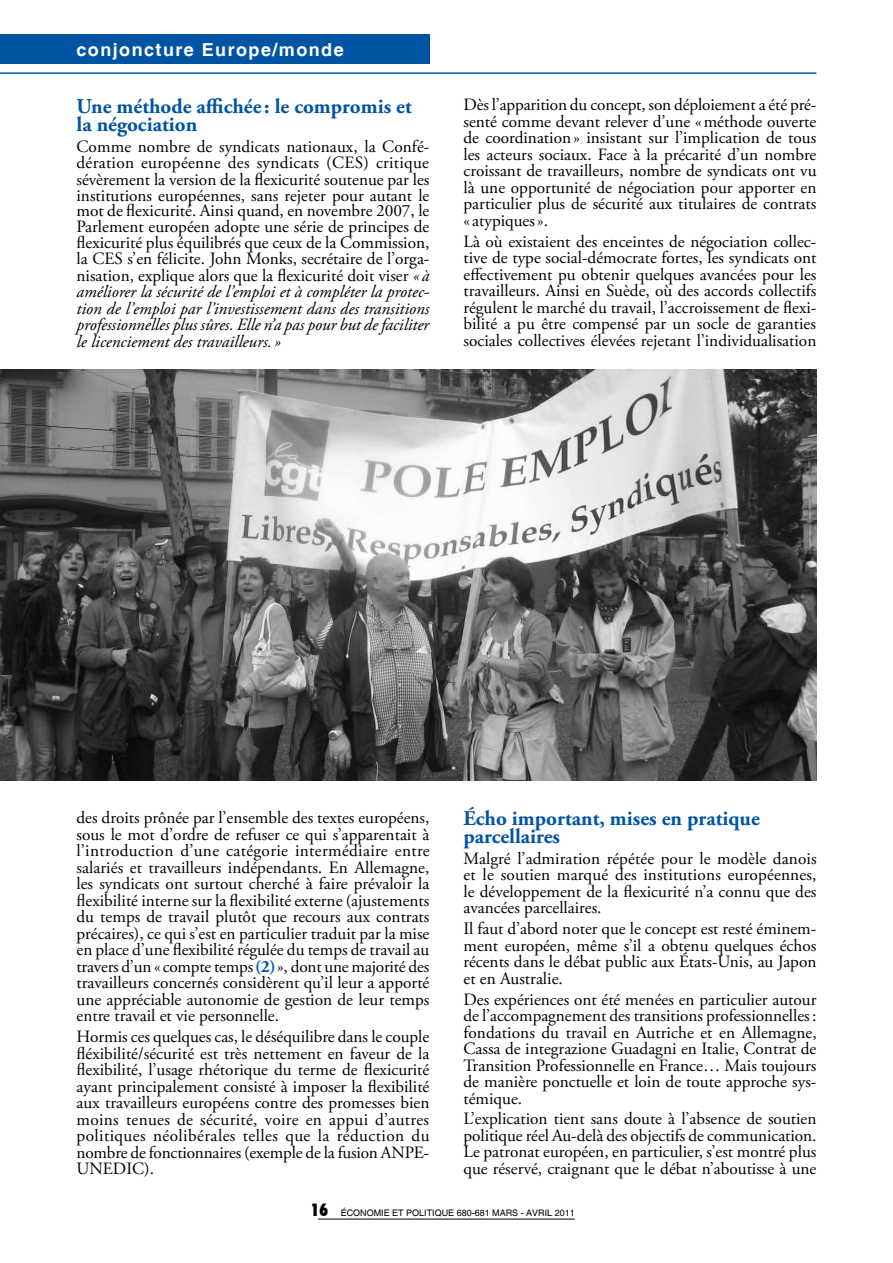
<style>
.page{position:relative;width:893px;height:1263px;background:#fff}
.page>*{position:absolute;margin:0;border:0;box-sizing:border-box;transform-origin:0 0}
.t1{font:700 21px/18px "Adobe Garamond Pro";color:#0054a4}
.t2{font:700 18px "Helvetica";letter-spacing:.08em;color:#fff}
.t3{font:17.25px/16.5px "Adobe Garamond Pro";color:#000;text-align:justify}
.t4{font:900 condensed 17.25px "Futura BT";color:#000}
.t5{font:9px "Helvetica";color:#000}
.s1{font-style:italic}
.s2{font-weight:700;color:#0054a4}
</style>
<div class="page">
<hr style="left:0;top:72px;width:816px;height:2px;background:#0054a4">
<div style="left:0;top:34px;width:429px;height:30px;background:#0054a4"></div>
<hr style="left:318px;top:1219px;width:257px;height:1px;background:#000">
<img style="left:0;top:370px;width:816px;height:410px">
<p class="t2" style="left:77px;top:38px;width:269px">conjoncture Europe/monde</p>
<p class="t1" style="left:77px;top:98px;width:337px">Une méthode affichée : le compromis et la négociation</p>
<p class="t3" style="left:77px;top:139px;width:354px">Comme nombre de syndicats nationaux, la Confé&shy;dération européenne des syndicats (CES) critique sévèrement la version de la flexicurité soutenue par les institutions européennes, sans rejeter pour autant le mot de flexicurité. Ainsi quand, en novembre 2007, le Parlement européen adopte une série de principes de flexicurité plus équilibrés que ceux de la Commission, la CES s’en félicite. John Monks, secrétaire de l’orga&shy;nisation, explique alors que la flexicurité doit viser <span class="s1">« à améliorer la sécurité de l’emploi et à compléter la protec&shy;tion de l’emploi par l’investissement dans des transitions professionnelles plus sûres. Elle n’a pas pour but de faciliter le licenciement des travailleurs. »</span></p>
<p class="t3" style="left:463px;top:97px;width:354px">Dès l’apparition du concept, son déploiement a été pré&shy;senté comme devant relever d’une «méthode ouverte de coordination» insistant sur l’implication de tous les acteurs sociaux. Face à la précarité d’un nombre croissant de travailleurs, nombre de syndicats ont vu là une opportunité de négociation pour apporter en particulier plus de sécurité aux titulaires de contrats « atypiques».</p>
<p class="t3" style="left:463px;top:234px;width:354px">Là où existaient des enceintes de négociation collec&shy;tive de type social-démocrate fortes, les syndicats ont effectivement pu obtenir quelques avancées pour les travailleurs. Ainsi en Suède, où des accords collectifs régulent le marché du travail, l’accroissement de flexi&shy;bilité a pu être compensé par un socle de garanties sociales collectives élevées rejetant l’individualisation</p>
<p class="t3" style="left:77px;top:810px;width:355px">des droits prônée par l’ensemble des textes européens, sous le mot d’ordre de refuser ce qui s’apparentait à l’introduction d’une catégorie intermédiaire entre salariés et travailleurs indépendants. En Allemagne, les syndicats ont surtout cherché à faire prévaloir la flexibilité interne sur la flexibilité externe (ajustements du temps de travail plutôt que recours aux contrats précaires), ce qui s’est en particulier traduit par la mise en place d’une flexibilité régulée du temps de travail au travers d’un « compte temps<span class="s2">(2)</span>», dont une majorité des travailleurs concernés considèrent qu’il leur a apporté une appréciable autonomie de gestion de leur temps entre travail et vie personnelle.</p>
<p class="t3" style="left:77px;top:1029px;width:355px">Hormis ces quelques cas, le déséquilibre dans le couple fléxibilité/sécurité est très nettement en faveur de la flexibilité, l’usage rhétorique du terme de flexicurité ayant principalement consisté à imposer la flexibilité aux travailleurs européens contre des promesses bien moins tenues de sécurité, voire en appui d’autres politiques néolibérales telles que la réduction du nombre de fonctionnaires (exemple de la fusion ANPE-UNEDIC).</p>
<p class="t1" style="left:463px;top:810px;width:298px">Écho important, mises en pratique parcellaires</p>
<p class="t3" style="left:463px;top:851px;width:355px">Malgré l’admiration répétée pour le modèle danois et le soutien marqué des institutions européennes, le développement de la flexicurité n’a connu que des avancées parcellaires.</p>
<p class="t3" style="left:463px;top:921px;width:354px">Il faut d’abord noter que le concept est resté éminem&shy;ment européen, même s’il a obtenu quelques échos récents dans le débat public aux États-Unis, au Japon et en Australie.</p>
<p class="t3" style="left:463px;top:991px;width:355px">Des expériences ont été menées en particulier autour de l’accompagnement des transitions professionnelles: fondations du travail en Autriche et en Allemagne, Cassa de integrazione Guadagni en Italie, Contrat de Transition Professionnelle en France… Mais toujours de manière ponctuelle et loin de toute approche sys&shy;témique.</p>
<p class="t3" style="left:463px;top:1111px;width:354px">L’explication tient sans doute à l’absence de soutien politique réel Au-delà des objectifs de communication.<br>Le patronat européen, en particulier, s’est montré plus que réservé, craignant que le débat n’aboutisse à une</p>
<p class="t4" style="left:311px;top:1199px;width:19px">16</p>
<p class="t5" style="left:341px;top:1208px;width:236px">ÉCONOMIE ET POLITIQUE 680-681 MARS - AVRIL 2011</p>
</div>
